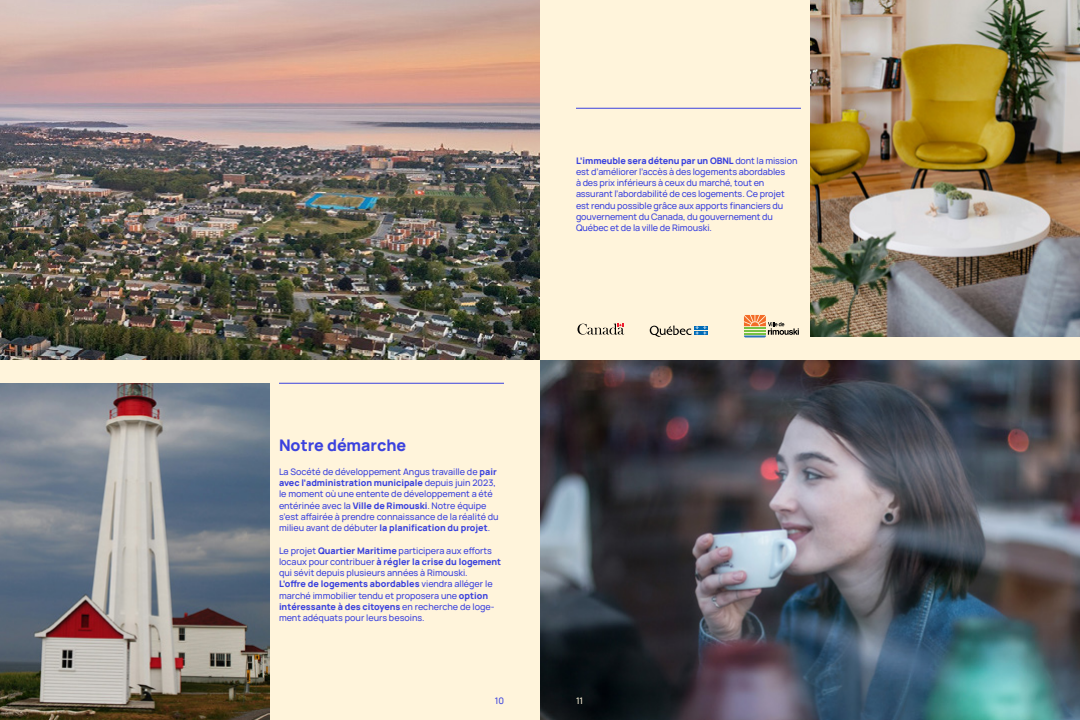
<style>
.page{position:relative;width:1080px;height:720px;background:#fff}
.page>*{position:absolute;margin:0;border:0;box-sizing:border-box;transform-origin:0 0}
.t1{font:800 16px "Manrope";color:#3b42de}
.t2{font:500 9px/11.2px "Manrope";letter-spacing:-.01em;color:#3b42de}
.t3{font:500 9px "Manrope";color:#fff4db}
.s1{font-weight:800}
</style>
<div class="page">
<div style="left:540px;top:0;width:540px;height:720px;background:#fff4db"></div>
<div style="left:0;top:0;width:540px;height:720px;background:#fff4db"></div>
<img style="left:0;top:0;width:540px;height:360px">
<img style="left:540px;top:360px;width:540px;height:360px">
<img style="left:0;top:383px;width:269px;height:337px">
<img style="left:810px;top:0;width:270px;height:337px">
<hr style="left:279px;top:383px;width:225px;height:1px;background:#3b42de">
<hr style="left:576px;top:108px;width:225px;height:1px;background:#3b42de">
<svg style="left:650px;top:325px;width:58px;height:12px"></svg>
<svg style="left:578px;top:323px;width:46px;height:12px"></svg>
<svg style="left:744px;top:315px;width:55px;height:22px"></svg>
<p class="t2" style="left:576px;top:154px;width:223px"><span class="s1">L’immeuble sera détenu par un OBNL</span> dont la mission est d’améliorer l’accès à des logements abordables<br>à des prix inférieurs à ceux du marché, tout en assurant l’abordabilité de ces logements. Ce projet est rendu possible grâce aux apports financiers du gouvernement du Canada, du gouvernement du Québec et de la ville de Rimouski.</p>
<h1 class="t1" style="left:279px;top:432px;width:129px">Notre démarche</h1>
<p class="t2" style="left:279px;top:465px;width:221px">La Socété de développement Angus travaille de <span class="s1">pair avec l’administration municipale</span> depuis juin 2023, le moment où une entente de développement a été entérinée avec la <span class="s1">Ville de Rimouski</span>. Notre équipe s’est affairée à prendre connaissance de la réalité du milieu avant de débuter <span class="s1">la planification du projet</span>.</p>
<p class="t2" style="left:279px;top:544px;width:224px">Le projet <span class="s1">Quartier Maritime</span> participera aux efforts locaux pour contribuer <span class="s1">à régler la crise du logement </span>qui sévit depuis plusieurs années à Rimouski.<br><span class="s1">L’offre de logements abordables</span> viendra alléger le marché immobilier tendu et proposera une <span class="s1">option intéressante à des citoyens</span> en recherche de loge&shy;ment adéquats pour leurs besoins.</p>
<p class="t2" style="left:495px;top:694px;width:11px">10</p>
<p class="t3" style="left:576px;top:693px;width:9px">11</p>
</div>
